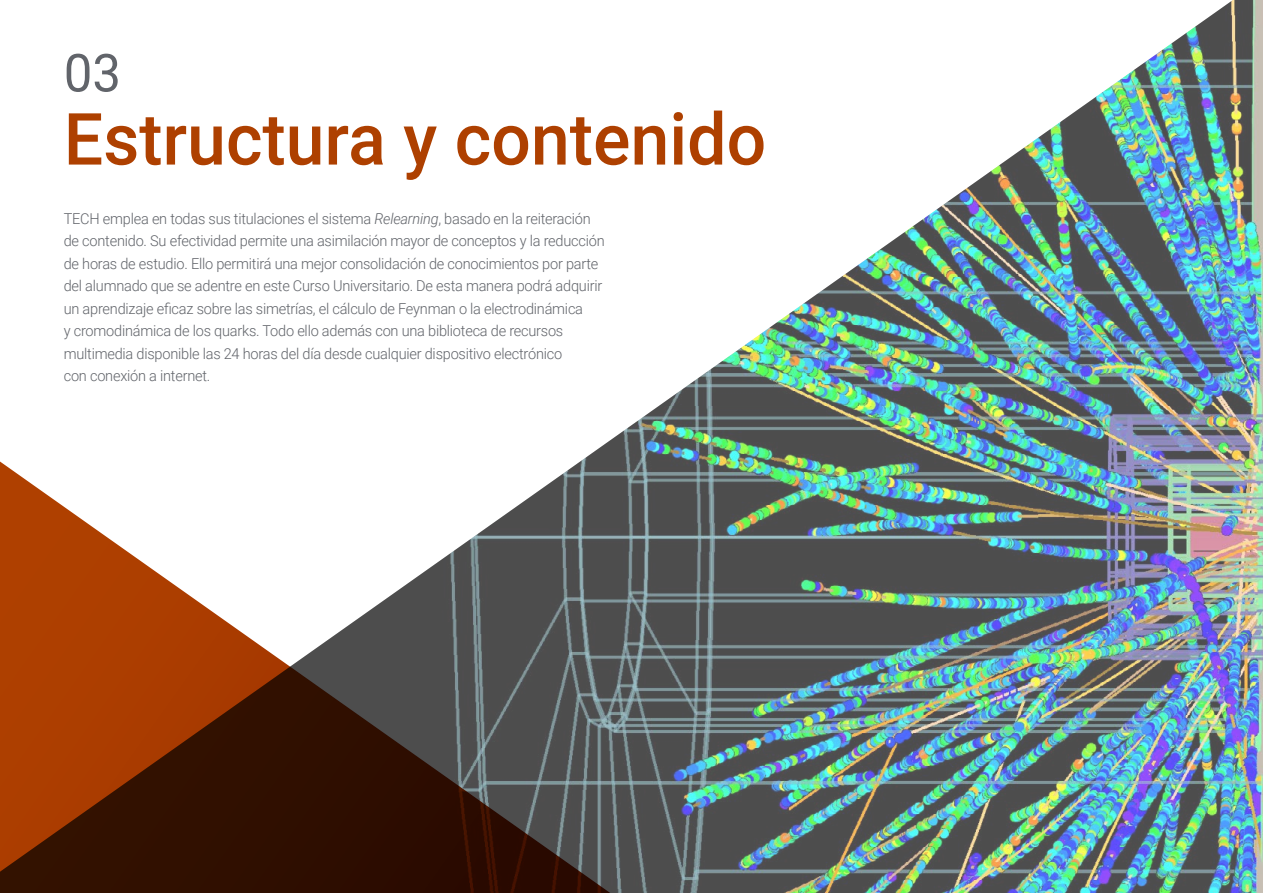
<style>
.page{position:relative;width:1263px;height:893px;background:#fff}
.page>*{position:absolute;margin:0;border:0;box-sizing:border-box;transform-origin:0 0}
.t1{font:500 72px "Roboto";color:#ae4000}
.t2{font:52.5px "Roboto";color:#61646a}
.t3{font:300 15px/22.5px "Roboto";letter-spacing:-.015em;color:#61646a}
.s1{font-style:italic}
</style>
<div class="page">
<img style="left:602px;top:0;width:661px;height:893px">
<svg style="left:0;top:446px;width:640px;height:447px"></svg>
<h2 class="t2" style="left:64px;top:36px;width:59px">03</h2>
<h1 class="t1" style="left:64px;top:89px;width:704px">Estructura y contenido</h1>
<p class="t3" style="left:64px;top:207px;width:542px">TECH emplea en todas sus titulaciones el sistema <span class="s1">Relearning</span>, basado en la reiteración de contenido. Su efectividad permite una asimilación mayor de conceptos y la reducción de horas de estudio. Ello permitirá una mejor consolidación de conocimientos por parte del alumnado que se adentre en este Curso Universitario. De esta manera podrá adquirir un aprendizaje eficaz sobre las simetrías, el cálculo de Feynman o la electrodinámica<br>y cromodinámica de los quarks. Todo ello además con una biblioteca de recursos multimedia disponible las 24 horas del día desde cualquier dispositivo electrónico<br>con conexión a internet.</p>
</div>
